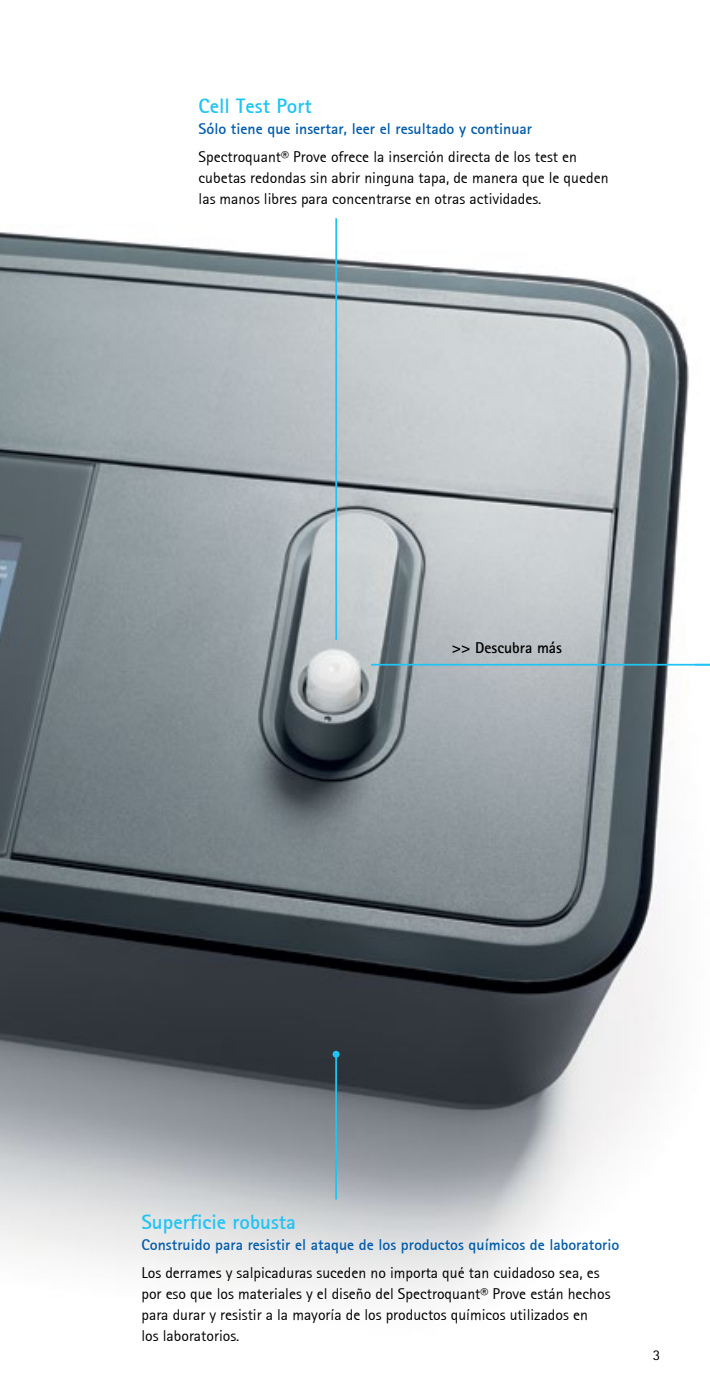
<style>
.page{position:relative;width:710px;height:1386px;background:#fff}
.page>*{position:absolute;margin:0;border:0;box-sizing:border-box;transform-origin:0 0}
.t1{font:700 21px "Merck Sans Serif";color:#20c4f4}
.t2{font:15.75px/21px "Merck Sans Serif";color:#000}
.t3{font:700 15.75px "Merck Sans Serif";color:#005baa}
.t4{font:700 15.75px "Merck Sans Serif Pro";color:#000}
.t5{font:14.88px "Merck Sans Serif Pro";color:#000}
</style>
<div class="page">
<img style="left:0;top:218px;width:709px;height:1075px">
<hr style="left:335px;top:218px;width:2px;height:422px;background:#20c4f4">
<hr style="left:335px;top:1054px;width:2px;height:146px;background:#20c4f4">
<div style="left:332px;top:1051px;width:7px;height:7px;background:#20c4f4;border-radius:50%"></div>
<hr style="left:371px;top:664px;width:338px;height:2px;background:#20c4f4">
<h1 class="t1" style="left:198px;top:93px;width:115px">Cell Test Port</h1>
<p class="t3" style="left:198px;top:119px;width:335px">Sólo tiene que insertar, leer el resultado y continuar</p>
<p class="t2" style="left:198px;top:146px;width:411px">Spectroquant® Prove ofrece la inserción directa de los test en cubetas redondas sin abrir ninguna tapa, de manera que le queden las manos libres para concentrarse en otras actividades.</p>
<p class="t4" style="left:451px;top:638px;width:112px">&gt;&gt; Descubra más</p>
<h1 class="t1" style="left:141px;top:1209px;width:156px">Superficie robusta</h1>
<p class="t3" style="left:141px;top:1235px;width:479px">Construido para resistir el ataque de los productos químicos de laboratorio</p>
<p class="t2" style="left:141px;top:1262px;width:470px">Los derrames y salpicaduras suceden no importa qué tan cuidadoso sea, es por eso que los materiales y el diseño del Spectroquant® Prove están hechos para durar y resistir a la mayoría de los productos químicos utilizados en<br>los laboratorios.</p>
<p class="t5" style="left:652px;top:1346px;width:9px">3</p>
</div>
